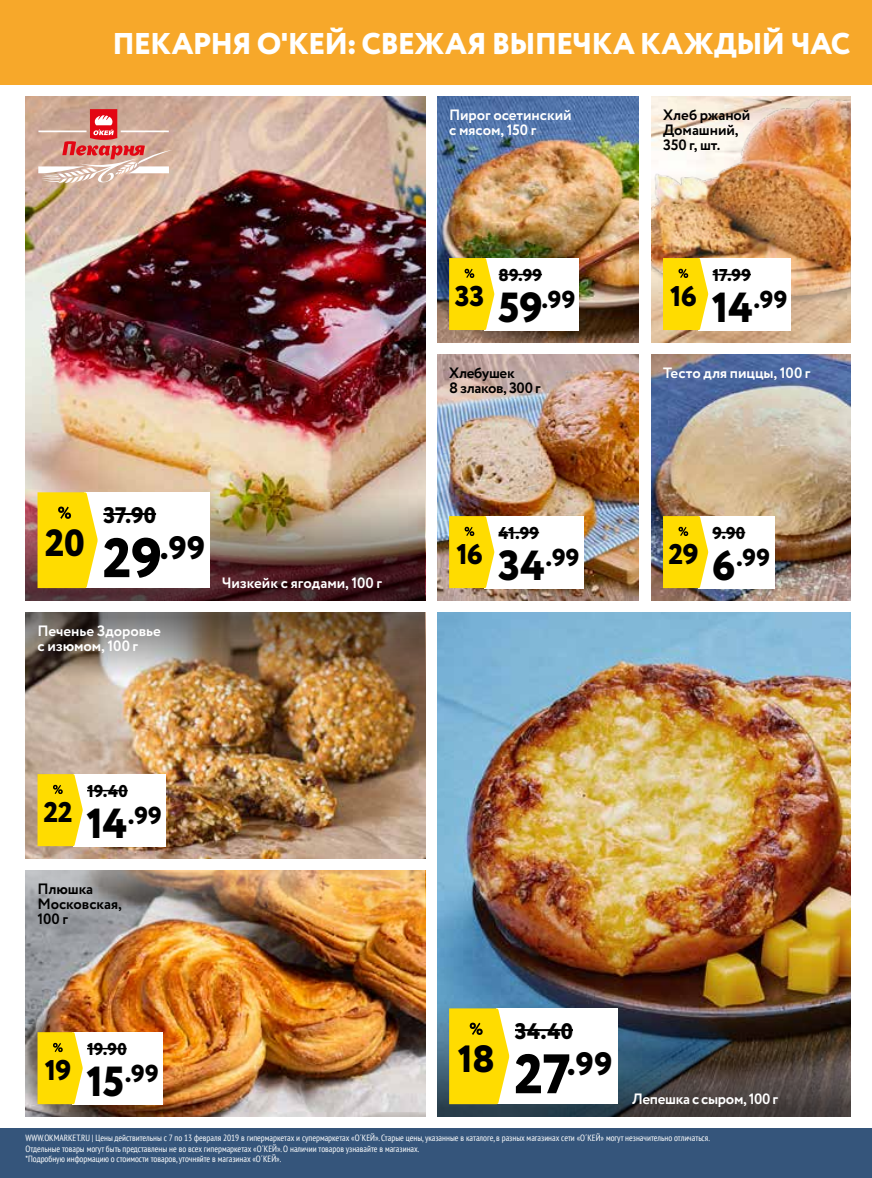
<style>
.page{position:relative;width:872px;height:1178px;background:#fff}
.page>*{position:absolute;margin:0;border:0;box-sizing:border-box;transform-origin:0 0}
.t1{font:800 37.95px "Circe";color:#000}
.t2{font:800 32.4px "Circe";color:#000}
.t3{font:800 30px "Circe";letter-spacing:-.025em;color:#fff}
.t4{font:800 28.5px "Circe";letter-spacing:-.02em;color:#000}
.t5{font:800 24.45px "Circe";letter-spacing:.01em;color:#000}
.t6{font:800 22.5px "Circe";letter-spacing:.01em;color:#000}
.t7{font:800 17.1px "Circe";letter-spacing:.01em;color:#000}
.t8{font:700 15px/15px "Circe";letter-spacing:-.005em;color:#fff}
.t9{font:700 15px/15px "Circe";letter-spacing:-.01em;color:#000}
.t10{font:700 15px "Circe";letter-spacing:-.025em;color:#fff}
.t11{font:condensed 9px/10.5px "PT Sans";color:#fff}
.s1{font-size:55.5px}
.s2{font-size:42px}
</style>
<div class="page">
<img style="left:651px;top:96px;width:199px;height:246px">
<img style="left:437px;top:96px;width:202px;height:246px">
<img style="left:26px;top:930px;width:399px;height:186px">
<img style="left:437px;top:354px;width:202px;height:246px">
<img style="left:26px;top:96px;width:399px;height:378px">
<img style="left:26px;top:690px;width:399px;height:168px">
<img style="left:437px;top:612px;width:413px;height:366px">
<img style="left:26px;top:870px;width:399px;height:60px">
<img style="left:437px;top:978px;width:413px;height:138px">
<img style="left:651px;top:354px;width:199px;height:246px">
<img style="left:651px;top:97px;width:199px;height:210px">
<img style="left:26px;top:474px;width:399px;height:126px">
<img style="left:26px;top:612px;width:399px;height:78px">
<div style="left:0;top:1128px;width:872px;height:50px;background:#35557b"></div>
<div style="left:484px;top:258px;width:95px;height:72px;background:#fff"></div>
<hr style="left:498px;top:274px;width:44px;height:1px;background:#000">
<svg style="left:449px;top:258px;width:45px;height:72px;background:#fadb15"></svg>
<div style="left:73px;top:1032px;width:90px;height:72px;background:#fff"></div>
<hr style="left:87px;top:1048px;width:40px;height:1px;background:#000">
<svg style="left:38px;top:1032px;width:45px;height:72px;background:#fbdc19"></svg>
<div style="left:698px;top:516px;width:76px;height:72px;background:#fff"></div>
<hr style="left:712px;top:532px;width:33px;height:1px;background:#000">
<svg style="left:663px;top:516px;width:45px;height:72px;background:#fbdb16"></svg>
<div style="left:698px;top:258px;width:93px;height:72px;background:#fff"></div>
<hr style="left:712px;top:274px;width:39px;height:1px;background:#000">
<svg style="left:663px;top:258px;width:45px;height:72px;background:#fbdb16"></svg>
<div style="left:484px;top:516px;width:100px;height:72px;background:#fff"></div>
<hr style="left:498px;top:532px;width:41px;height:1px;background:#000">
<svg style="left:449px;top:516px;width:45px;height:72px;background:#fbdb16"></svg>
<div style="left:496px;top:1008px;width:122px;height:96px;background:#fff"></div>
<hr style="left:515px;top:1029px;width:58px;height:2px;background:#000">
<svg style="left:449px;top:1008px;width:60px;height:96px;background:#fadb17"></svg>
<div style="left:85px;top:492px;width:125px;height:96px;background:#fff"></div>
<hr style="left:103px;top:513px;width:53px;height:2px;background:#000">
<svg style="left:38px;top:492px;width:60px;height:96px;background:#fbdc19"></svg>
<div style="left:73px;top:774px;width:93px;height:72px;background:#fff"></div>
<hr style="left:87px;top:790px;width:41px;height:1px;background:#000">
<svg style="left:38px;top:774px;width:45px;height:72px;background:#fbdc19"></svg>
<div style="left:0;top:0;width:872px;height:84px;background:#f7a82a"></div>
<svg style="left:38px;top:109px;width:135px;height:77px;background:#d6a195"></svg>
<h3 class="t3" style="left:112px;top:23px;width:739px">ПЕКАРНЯ О'КЕЙ: СВЕЖАЯ ВЫПЕЧКА КАЖДЫЙ ЧАС</h3>
<h1 class="t1" style="left:45px;top:517px;width:41px">20</h1>
<h3 class="t6" style="left:103px;top:500px;width:54px">37.90</h3>
<h2 class="t2" style="left:103px;top:526px;width:104px"><span class="s1">29</span>.99</h2>
<h3 class="t8" style="left:38px;top:624px;width:125px">Печенье Здоровье с изюмом, 100 г</h3>
<h3 class="t8" style="left:222px;top:576px;width:162px">Чизкейк с ягодами, 100 г</h3>
<h3 class="t4" style="left:43px;top:793px;width:31px">22</h3>
<h3 class="t7" style="left:87px;top:780px;width:42px">19.40</h3>
<h3 class="t5" style="left:86px;top:799px;width:77px"><span class="s2">14</span>.99</h3>
<h3 class="t9" style="left:38px;top:882px;width:86px">Плюшка<br>Московская,<br>100 г</h3>
<h3 class="t4" style="left:45px;top:1051px;width:28px">19</h3>
<h3 class="t7" style="left:87px;top:1038px;width:41px">19.90</h3>
<h3 class="t5" style="left:86px;top:1057px;width:74px"><span class="s2">15</span>.99</h3>
<h3 class="t8" style="left:449px;top:108px;width:124px">Пирог осетинский с мясом, 150 г</h3>
<h3 class="t9" style="left:663px;top:108px;width:89px">Хлеб ржаной<br>Домашний,<br>350 г, шт.</h3>
<h3 class="t7" style="left:498px;top:264px;width:45px">89.99</h3>
<h3 class="t7" style="left:712px;top:264px;width:40px">17.99</h3>
<h3 class="t4" style="left:455px;top:277px;width:31px">33</h3>
<h3 class="t5" style="left:498px;top:283px;width:79px"><span class="s2">59</span>.99</h3>
<h3 class="t4" style="left:670px;top:277px;width:28px">16</h3>
<h3 class="t5" style="left:712px;top:283px;width:77px"><span class="s2">14</span>.99</h3>
<h3 class="t9" style="left:449px;top:366px;width:93px">Хлебушек<br>8 злаков, 300 г</h3>
<h3 class="t8" style="left:663px;top:366px;width:149px">Тесто для пиццы, 100 г</h3>
<h3 class="t7" style="left:498px;top:522px;width:42px">41.99</h3>
<h3 class="t7" style="left:712px;top:522px;width:34px">9.90</h3>
<h3 class="t4" style="left:456px;top:535px;width:28px">16</h3>
<h3 class="t5" style="left:498px;top:541px;width:83px"><span class="s2">34</span>.99</h3>
<h3 class="t4" style="left:668px;top:535px;width:32px">29</h3>
<h3 class="t5" style="left:712px;top:541px;width:60px"><span class="s2">6</span>.99</h3>
<h1 class="t1" style="left:458px;top:1033px;width:38px">18</h1>
<h3 class="t6" style="left:515px;top:1016px;width:59px">34.40</h3>
<h2 class="t2" style="left:514px;top:1042px;width:100px"><span class="s1">27</span>.99</h2>
<h3 class="t10" style="left:632px;top:1089px;width:147px">Лепешка с сыром, 100 г</h3>
<p class="t11" style="left:26px;top:1132px;width:685px">WWW.OKMARKET.RU | Цены действительны с 7 по 13 февраля 2019 в гипермаркетах и супермаркетах «О´КЕЙ». Старые цены, указанные в каталоге, в разных магазинах сети «О´КЕЙ» могут незначительно отличаться.<br>Отдельные товары могут быть представлены не во всех гипермаркетах «О´КЕЙ». О наличии товаров узнавайте в магазинах.<br>*Подробную информацию о стоимости товаров, уточняйте в магазинах «О´КЕЙ».</p>
</div>
